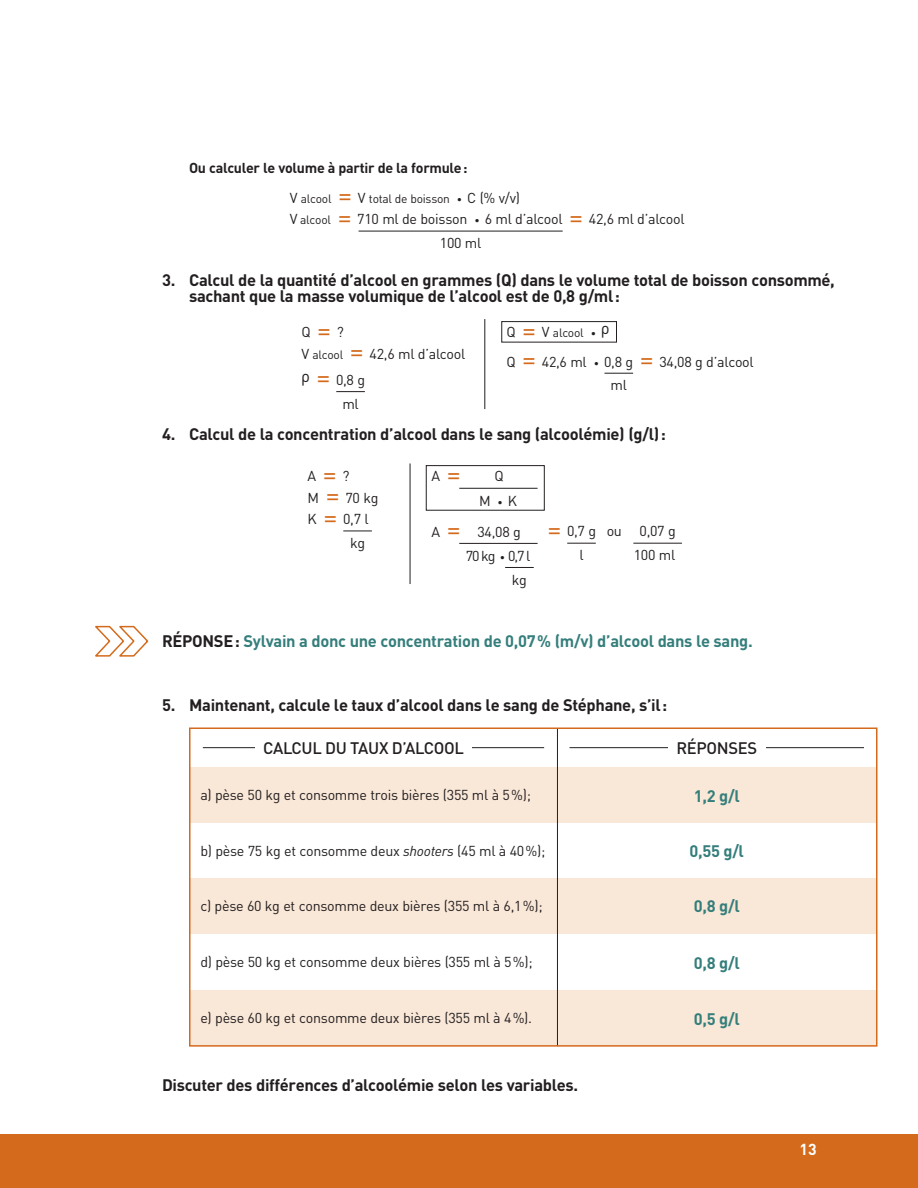
<style>
.page{position:relative;width:918px;height:1188px;background:#fff}
.page>*{position:absolute;margin:0;border:0;box-sizing:border-box;transform-origin:0 0}
.t1{font:700 16.5px/16.5px "FFDIN Pro";letter-spacing:-.02em;color:#231f20}
.t2{font:700 16.5px "FFDIN Pro";letter-spacing:-.02em;color:#347e7b}
.t3{font:500 16.5px "FFDIN Pro";letter-spacing:-.02em;color:#231f20}
.t4{font:16.5px "FFDIN Pro";color:#231f20}
.t5{font:700 15.75px "FFDIN Pro";color:#fff}
.t6{font:14.25px/21.5px "FFDIN Pro";letter-spacing:-.02em;color:#231f20}
.t7{font:700 14.25px "FFDIN Pro";letter-spacing:-.02em;color:#231f20}
.t8{font:12px "FFDIN Pro";letter-spacing:-.02em;color:#231f20}
.s1{font-size:12px}
.s2{font-size:25.5px;color:#d46a1b}
.s3{font-size:10.2px}
.s4{font-size:14.25px}
.s5{color:#231f20}
.s6{font-style:italic}
</style>
<div class="page">
<div style="left:0;top:1134px;width:918px;height:54px;background:#d46a1b"></div>
<hr style="left:359px;top:231px;width:204px;height:1px;background:#231f20">
<hr style="left:484px;top:319px;width:1px;height:90px;background:#231f20">
<hr style="left:410px;top:463px;width:1px;height:121px;background:#231f20">
<hr style="left:459px;top:488px;width:79px;height:1px;background:#231f20">
<hr style="left:459px;top:543px;width:79px;height:1px;background:#231f20">
<svg style="left:95px;top:625px;width:54px;height:32px"></svg>
<hr style="left:570px;top:747px;width:294px;height:1px;background:#231f20">
<hr style="left:203px;top:747px;width:341px;height:1px;background:#231f20">
<div style="left:668px;top:741px;width:97px;height:19px;background:#fff"></div>
<div style="left:256px;top:741px;width:216px;height:19px;background:#fff"></div>
<div style="left:189px;top:767px;width:688px;height:56px;background:#f9e7d7"></div>
<div style="left:189px;top:878px;width:688px;height:55px;background:#f9e7d7"></div>
<div style="left:189px;top:990px;width:688px;height:56px;background:#f9e7d7"></div>
<hr style="left:557px;top:728px;width:1px;height:318px;background:#231f20">
<div style="left:189px;top:728px;width:689px;height:319px;border:2px solid #d46a1b"></div>
<svg style="left:336px;top:391px;width:29px;height:1px"></svg>
<svg style="left:567px;top:543px;width:29px;height:1px"></svg>
<hr style="left:633px;top:543px;width:49px;height:1px;background:#231f20">
<svg style="left:505px;top:567px;width:29px;height:1px"></svg>
<svg style="left:343px;top:531px;width:29px;height:1px"></svg>
<svg style="left:604px;top:373px;width:29px;height:1px"></svg>
<div style="left:501px;top:321px;width:116px;height:21px;border:1px solid #231f20"></div>
<div style="left:426px;top:465px;width:119px;height:46px;border:1px solid #231f20"></div>
<p class="t7" style="left:189px;top:156px;width:280px">Ou calculer le volume à partir de la formule:</p>
<p class="t6" style="left:290px;top:185px;width:396px;text-indent:178px">C (% v/v)<br>V <span class="s1">alcool</span> <span class="s2">=</span> 710 ml de boisson <span class="s3">•</span> 6 ml d’alcool <span class="s2">=</span> 42,6 ml d’alcool</p>
<p class="t8" style="left:290px;top:189px;width:174px"><span class="s4">V</span> alcool <span class="s2">=</span> <span class="s4">V</span> total de boisson <span class="s3">•</span></p>
<p class="t6" style="left:440px;top:231px;width:43px">100 ml</p>
<p class="t1" style="left:189px;top:269px;width:647px;text-indent:-27px">3. Calcul de la quantité d’alcool en grammes (Q) dans le volume total de boisson consommé, sachant que la masse volumique de l’alcool est de 0,8 g/ml:</p>
<p class="t6" style="left:301px;top:320px;width:165px">Q <span class="s2">=</span> ?<br>V <span class="s1">alcool</span> <span class="s2">=</span> 42,6 ml d’alcool</p>
<p class="t4" style="left:301px;top:363px;width:30px">ρ <span class="s2">=</span></p>
<p class="t6" style="left:336px;top:366px;width:31px;line-height:24px;text-align:center">0,8 g ml</p>
<p class="t8" style="left:506px;top:324px;width:91px"><span class="s4">Q</span> <span class="s2">=</span> <span class="s4">V</span> alcool <span class="s3">•</span></p>
<p class="t4" style="left:601px;top:315px;width:10px">ρ</p>
<p class="t6" style="left:611px;top:348px;width:145px;line-height:24px;text-indent:-104px">Q <span class="s2">=</span> 42,6 ml <span class="s3">•</span> 0,8 g <span class="s2">=</span> 34,08 g d’alcool ml</p>
<p class="t1" style="left:162px;top:424px;width:505px">4. Calcul de la concentration d’alcool dans le sang (alcoolémie) (g/l):</p>
<p class="t6" style="left:308px;top:464px;width:72px">A <span class="s2">=</span> ?<br>M <span class="s2">=</span> 70 kg<br>K <span class="s2">=</span> 0,7 l</p>
<p class="t6" style="left:350px;top:531px;width:17px">kg</p>
<p class="t6" style="left:432px;top:464px;width:30px">A <span class="s2">=</span></p>
<p class="t6" style="left:495px;top:464px;width:11px">Q</p>
<p class="t6" style="left:479px;top:488px;width:40px">M <span class="s3">•</span> K</p>
<p class="t6" style="left:432px;top:520px;width:91px">A <span class="s2">=</span> 34,08 g</p>
<p class="t6" style="left:466px;top:543px;width:66px">70 kg <span class="s3">•</span> 0,7 l</p>
<p class="t6" style="left:512px;top:567px;width:17px">kg</p>
<p class="t6" style="left:548px;top:519px;width:76px"><span class="s2">=</span> 0,7 g ou</p>
<p class="t6" style="left:579px;top:543px;width:6px">l</p>
<p class="t6" style="left:634px;top:518px;width:44px;line-height:24px;text-align:center">0,07 g<br>100 ml</p>
<p class="t2" style="left:162px;top:627px;width:592px"><span class="s5">RÉPONSE:</span> Sylvain a donc une concentration de 0,07% (m/v) d’alcool dans le sang.</p>
<p class="t1" style="left:162px;top:695px;width:507px">5. Maintenant, calcule le taux d’alcool dans le sang de Stéphane, s’il:</p>
<p class="t3" style="left:263px;top:734px;width:202px">CALCUL DU TAUX D’ALCOOL</p>
<p class="t3" style="left:676px;top:734px;width:82px">RÉPONSES</p>
<p class="t6" style="left:200px;top:783px;width:332px">a) pèse 50 kg et consomme trois bières (355 ml à 5%);</p>
<p class="t2" style="left:694px;top:782px;width:47px">1,2 g/l</p>
<p class="t2" style="left:689px;top:838px;width:56px">0,55 g/l</p>
<p class="t2" style="left:694px;top:893px;width:47px">0,8 g/l</p>
<p class="t2" style="left:694px;top:949px;width:47px">0,8 g/l</p>
<p class="t2" style="left:694px;top:1005px;width:47px">0,5 g/l</p>
<p class="t6" style="left:200px;top:838px;width:347px">b) pèse 75 kg et consomme deux <span class="s6">shooters</span> (45 ml à 40%);</p>
<p class="t6" style="left:200px;top:893px;width:344px">c) pèse 60 kg et consomme deux bières (355 ml à 6,1%);</p>
<p class="t6" style="left:200px;top:950px;width:334px">d) pèse 50 kg et consomme deux bières (355 ml à 5%);</p>
<p class="t6" style="left:200px;top:1006px;width:333px">e) pèse 60 kg et consomme deux bières (355 ml à 4%).</p>
<p class="t1" style="left:162px;top:1075px;width:418px">Discuter des différences d’alcoolémie selon les variables.</p>
<p class="t5" style="left:799px;top:1136px;width:19px">13</p>
</div>
